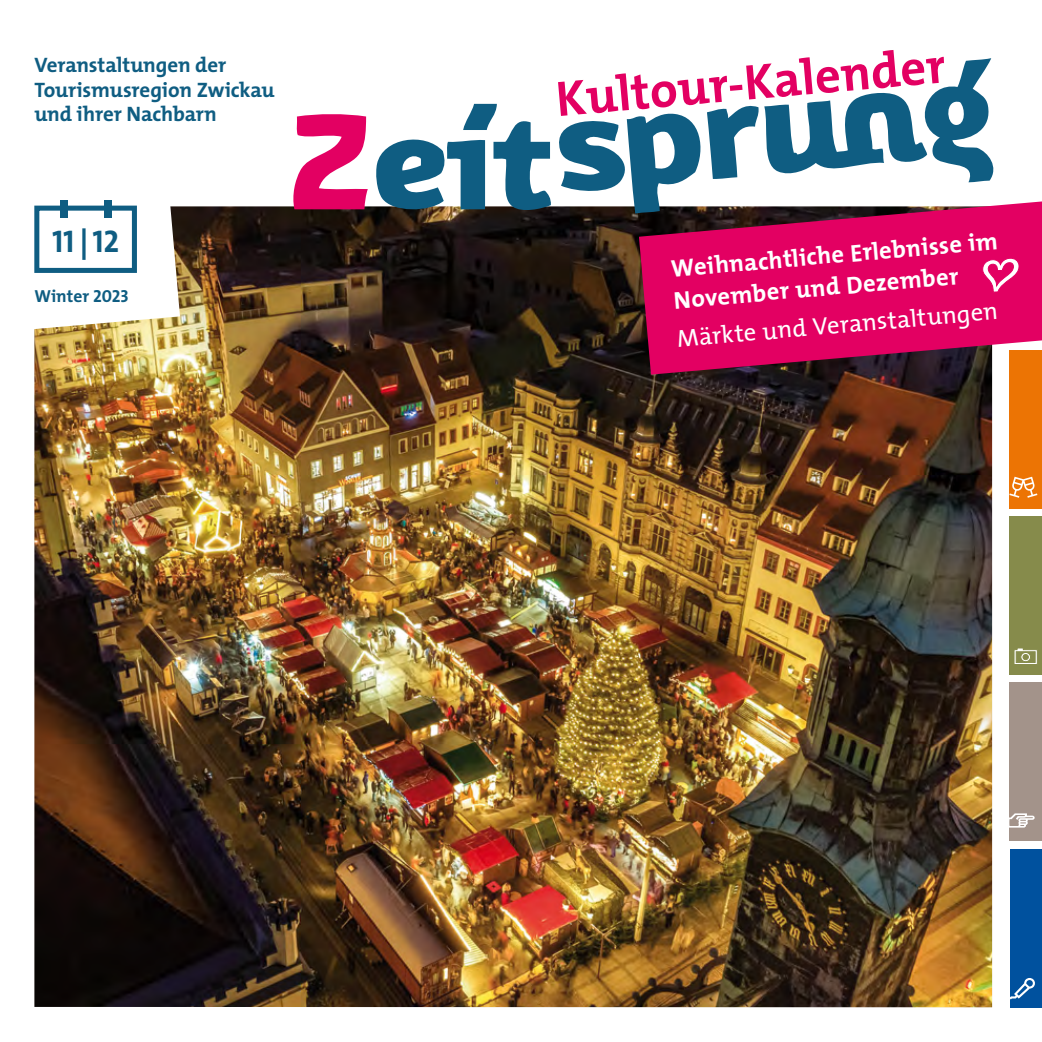
<style>
.page{position:relative;width:1042px;height:1042px;background:#fff}
.page>*{position:absolute;margin:0;border:0;box-sizing:border-box;transform-origin:0 0}
.t1{font:700 50.23px "The Mix";color:#e30062}
.t2{font:31.5px "The Mix Bold Caps";color:#0f5d82}
.t3{font:700 24.5px/31.5px "The Mix";color:#fff}
.t4{font:24.5px "The Mix";color:#fff}
.t5{font:700 21px/24.5px "The Mix";letter-spacing:-.005em;color:#0f5d82}
.t6{font:700 17.5px "The Mix";color:#0f5d82}
.s1{font-family:"The Mix Bold Caps";font-weight:400}
</style>
<div class="page">
<div style="left:1009px;top:350px;width:33px;height:159px;background:#ec7404"></div>
<svg style="left:1009px;top:477px;width:28px;height:21px"></svg>
<img style="left:34px;top:206px;width:958px;height:801px">
<div style="left:1009px;top:682px;width:33px;height:159px;background:#a3938a"></div>
<div style="left:1010px;top:849px;width:32px;height:159px;background:#00519e"></div>
<div style="left:1009px;top:516px;width:33px;height:158px;background:#868b4b"></div>
<svg style="left:34px;top:200px;width:146px;height:132px"></svg>
<div style="left:39px;top:213px;width:93px;height:55px;background:#fff"></div>
<div style="left:34px;top:206px;width:103px;height:67px;border:5px solid #0f5d82"></div>
<div style="left:60px;top:200px;width:7px;height:17px;background:#0f5d82"></div>
<div style="left:104px;top:200px;width:7px;height:17px;background:#0f5d82"></div>
<svg style="left:639px;top:201px;width:403px;height:174px;background:#c70858"></svg>
<svg style="left:982px;top:258px;width:38px;height:35px"></svg>
<svg style="left:291px;top:114px;width:77px;height:95px"></svg>
<svg style="left:375px;top:58px;width:624px;height:155px"></svg>
<svg style="left:1010px;top:978px;width:25px;height:21px"></svg>
<svg style="left:1014px;top:648px;width:23px;height:16px"></svg>
<svg style="left:1009px;top:813px;width:25px;height:14px"></svg>
<p class="t5" style="left:34px;top:52px;width:242px">Veranstaltungen der<br>Tourismusregion Zwickau und ihrer Nachbarn</p>
<h2 class="t2" style="left:52px;top:224px;width:68px">11 | 12</h2>
<p class="t6" style="left:34px;top:281px;width:96px">Winter <span class="s1">2023</span></p>
<h1 class="t1" style="left:552px;top:57px;width:392px;rotate:-5deg">Kultour-Kalender</h1>
<p class="t3" style="left:670px;top:253px;width:329px;rotate:-5deg">Weihnachtliche Erlebnisse im<br>November und Dezember</p>
<p class="t4" style="left:675px;top:318px;width:323px;rotate:-5deg">Märkte und Veranstaltungen</p>
</div>
